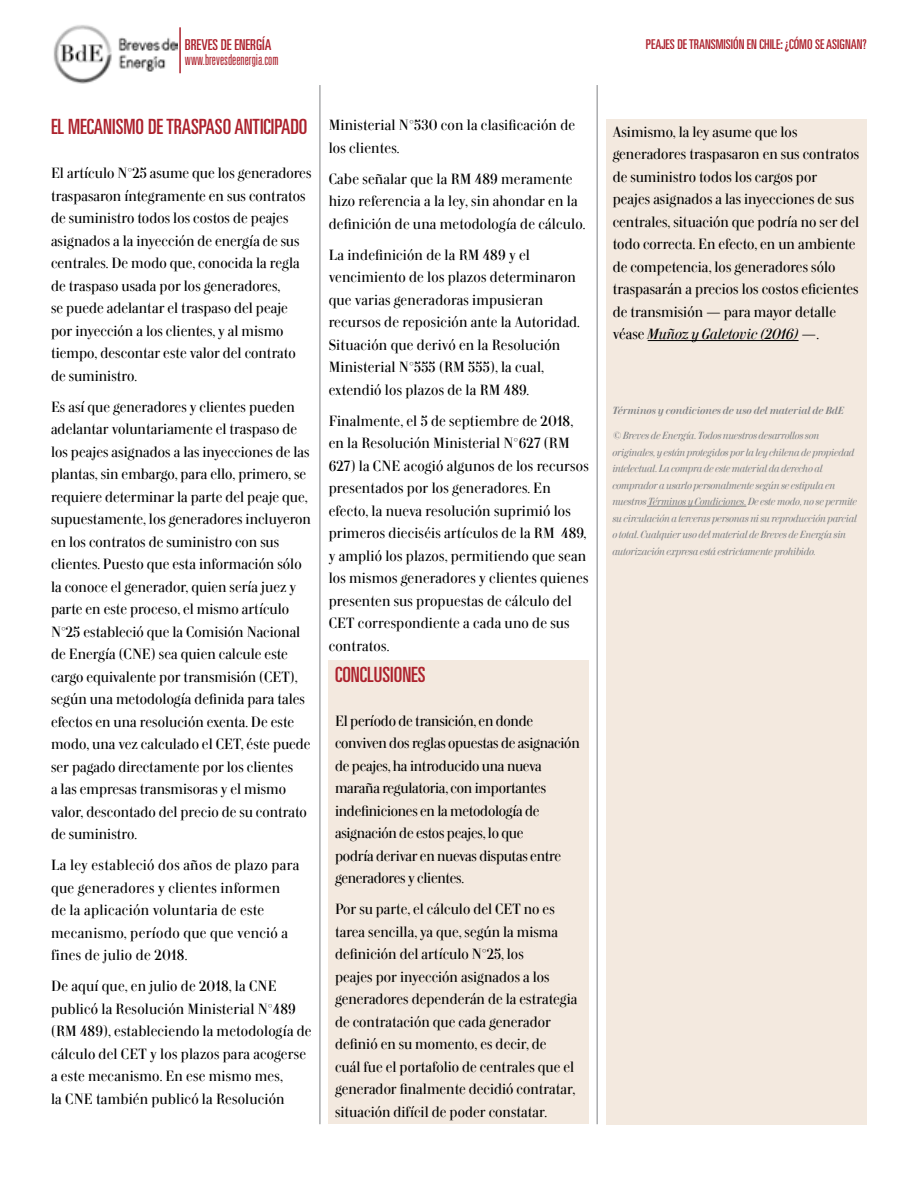
<style>
.page{position:relative;width:918px;height:1188px;background:#fff}
.page>*{position:absolute;margin:0;border:0;box-sizing:border-box;transform-origin:0 0}
.t1{font:ultra-condensed 21px "Univers LT Std";color:#ac212c}
.t2{font:15px/22.5px "Carmen";color:#000}
.t3{font:15px/22.5px "Carmen";letter-spacing:-.02em;color:#000}
.t4{font:15px/22.5px "Carmen";letter-spacing:.02em;color:#000}
.t5{font:300 ultra-condensed 15px "Univers LT Std";color:#ac212c}
.t6{font:ultra-condensed 15px "Univers LT Std";color:#ac212c}
.t7{font:ultra-condensed 13.5px "Univers LT Std";color:#ac212c}
.t8{font:italic 10.5px/16.5px "Carmen";letter-spacing:-.02em;color:#808285}
.t9{font:italic 500 10.5px "Carmen";color:#808285}
.s1{font-style:italic}
</style>
<div class="page">
<img style="left:53px;top:25px;width:124px;height:59px">
<hr style="left:179px;top:27px;width:2px;height:46px;background:#ac212c">
<div style="left:329px;top:660px;width:260px;height:464px;background:#f3e9df"></div>
<hr style="left:320px;top:85px;width:1px;height:1039px;background:#808285">
<hr style="left:597px;top:85px;width:1px;height:1039px;background:#808285">
<div style="left:606px;top:119px;width:261px;height:1005px;background:#f3e9df"></div>
<hr style="left:648px;top:340px;width:151px;height:1px;background:#000">
<hr style="left:647px;top:506px;width:99px;height:1px;background:#808285">
<p class="t6" style="left:185px;top:36px;width:88px">BREVES DE ENERGÍA</p>
<p class="t5" style="left:185px;top:52px;width:95px">www.brevesdeenergia.com</p>
<h1 class="t1" style="left:51px;top:115px;width:258px">EL MECANISMO DE TRASPASO ANTICIPADO</h1>
<p class="t2" style="left:51px;top:161px;width:262px">El artículo N°25 asume que los generadores traspasaron íntegramente en sus contratos de suministro todos los costos de peajes asignados a la inyección de energía de sus centrales. De modo que, conocida la regla de traspaso usada por los generadores,<br>se puede adelantar el traspaso del peaje por inyección a los clientes, y al mismo tiempo, descontar este valor del contrato de suministro.</p>
<p class="t2" style="left:51px;top:395px;width:262px">Es así que generadores y clientes pueden adelantar voluntariamente el traspaso de los peajes asignados a las inyecciones de las plantas, sin embargo, para ello, primero, se requiere determinar la parte del peaje que, supuestamente, los generadores incluyeron en los contratos de suministro con sus clientes. Puesto que esta información sólo la conoce el generador, quien sería juez y parte en este proceso, el mismo artículo N°25 estableció que la Comisión Nacional de Energía (CNE) sea quien calcule este cargo equivalente por transmisión (CET), según una metodología definida para tales efectos en una resolución exenta. De este modo, una vez calculado el CET, éste puede ser pagado directamente por los clientes<br>a las empresas transmisoras y el mismo valor, descontado del precio de su contrato de suministro.</p>
<p class="t4" style="left:51px;top:853px;width:250px">La ley estableció dos años de plazo para que generadores y clientes informen<br>de la aplicación voluntaria de este mecanismo, período que que venció a fines de julio de 2018.</p>
<p class="t2" style="left:51px;top:974px;width:262px">De aquí que, en julio de 2018, la CNE publicó la Resolución Ministerial N°489 (RM 489), estableciendo la metodología de cálculo del CET y los plazos para acogerse a este mecanismo. En ese mismo mes,<br>la CNE también publicó la Resolución</p>
<p class="t2" style="left:329px;top:114px;width:248px">Ministerial N°530 con la clasificación de los clientes.</p>
<p class="t2" style="left:329px;top:167px;width:258px">Cabe señalar que la RM 489 meramente hizo referencia a la ley, sin ahondar en la definición de una metodología de cálculo.</p>
<p class="t2" style="left:329px;top:243px;width:253px">La indefinición de la RM 489 y el vencimiento de los plazos determinaron que varias generadoras impusieran recursos de reposición ante la Autoridad.<br>Situación que derivó en la Resolución Ministerial N°555 (RM 555), la cual, extendió los plazos de la RM 489.</p>
<p class="t2" style="left:329px;top:409px;width:262px">Finalmente, el 5 de septiembre de 2018, en la Resolución Ministerial N°627 (RM 627) la CNE acogió algunos de los recursos presentados por los generadores. En efecto, la nueva resolución suprimió los primeros dieciséis artículos de la RM 489, y amplió los plazos, permitiendo que sean los mismos generadores y clientes quienes presenten sus propuestas de cálculo del CET correspondiente a cada uno de sus contratos.</p>
<h1 class="t1" style="left:335px;top:663px;width:92px">CONCLUSIONES</h1>
<p class="t3" style="left:335px;top:709px;width:246px">El período de transición, en donde conviven dos reglas opuestas de asignación de peajes, ha introducido una nueva maraña regulatoria, con importantes indefiniciones en la metodología de asignación de estos peajes, lo que<br>podría derivar en nuevas disputas entre generadores y clientes.</p>
<p class="t2" style="left:335px;top:898px;width:244px">Por su parte, el cálculo del CET no es tarea sencilla, ya que, según la misma definición del artículo N°25, los<br>peajes por inyección asignados a los generadores dependerán de la estrategia de contratación que cada generador definió en su momento, es decir, de<br>cuál fue el portafolio de centrales que el generador finalmente decidió contratar, situación difícil de poder constatar.</p>
<p class="t7" style="left:646px;top:37px;width:222px">PEAJES DE TRANSMISIÓN EN CHILE: ¿CÓMO SE ASIGNAN?</p>
<p class="t2" style="left:613px;top:120px;width:248px">Asimismo, la ley asume que los generadores traspasaron en sus contratos de suministro todos los cargos por<br>peajes asignados a las inyecciones de sus centrales, situación que podría no ser del todo correcta. En efecto, en un ambiente de competencia, los generadores sólo traspasarán a precios los costos eficientes de transmisión — para mayor detalle véase <span class="s1">Muñoz y Galetovic (2016)</span> —.</p>
<p class="t9" style="left:613px;top:404px;width:233px">Términos y condiciones de uso del material de BdE</p>
<p class="t8" style="left:613px;top:427px;width:246px">© Breves de Energía. Todos nuestros desarrollos son originales, y están protegidos por la ley chilena de propiedad intelectual. La compra de este material da derecho al comprador a usarlo personalmente según se estipula en nuestros Términos y Condiciones. De este modo, no se permite su circulación a terceras personas ni su reproducción parcial o total. Cualquier uso del material de Breves de Energía sin autorización expresa está estrictamente prohibido.</p>
</div>
